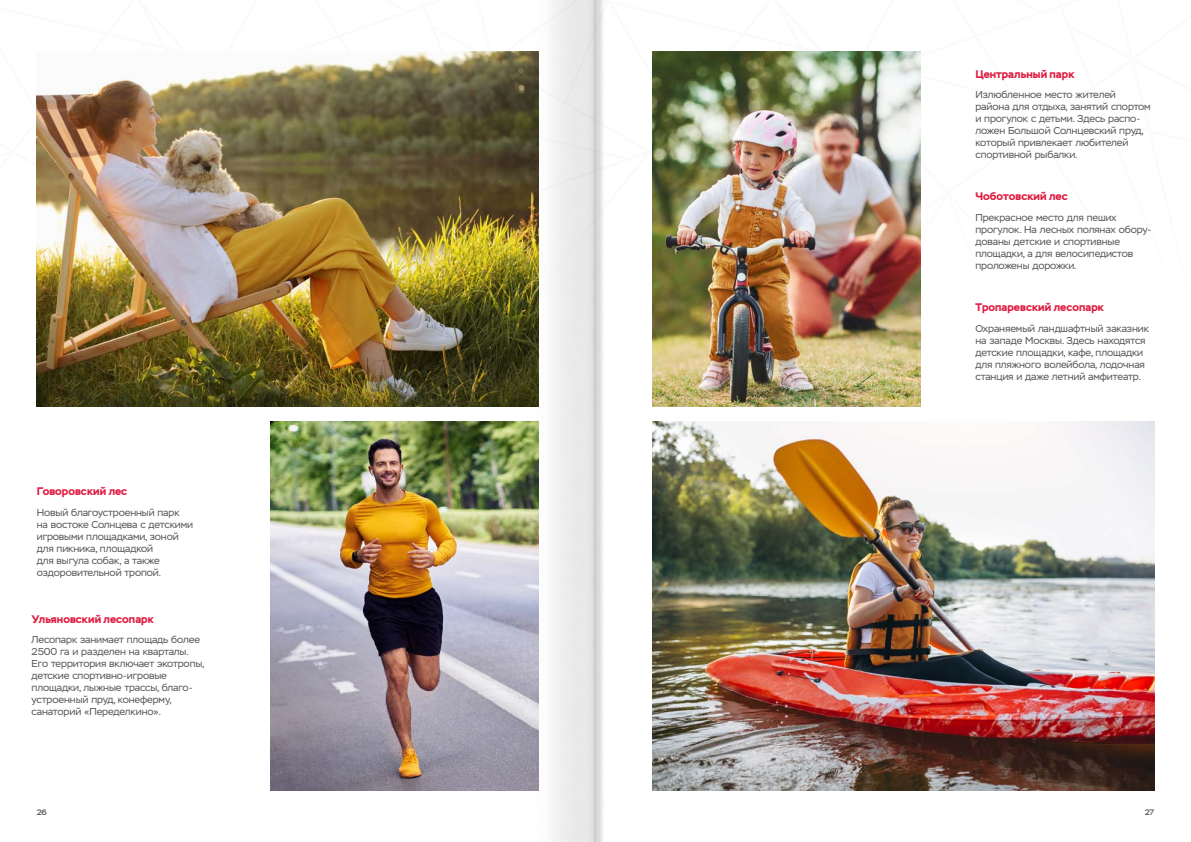
<style>
.page{position:relative;width:1191px;height:842px;background:#fff}
.page>*{position:absolute;margin:0;border:0;box-sizing:border-box;transform-origin:0 0}
.t1{font:700 11px "Stem";letter-spacing:.005em;color:#e01d42}
.txt{font:10px/12px "Stem";letter-spacing:-.01em;color:#57585a}
.t2{font:500 8px "Stem";color:#57585a}
</style>
<div class="page">
<img style="left:271px;top:421px;width:27px;height:370px">
<img style="left:37px;top:60px;width:261px;height:347px">
<img style="left:893px;top:51px;width:27px;height:356px">
<img style="left:893px;top:421px;width:261px;height:370px">
<img style="left:298px;top:0;width:595px;height:842px">
<h3 class="t1" style="left:975px;top:67px;width:101px">Центральный парк</h3>
<p class="txt" style="left:975px;top:89px;width:177px">Излюбленное место жителей района для отдыха, занятий спортом и прогулок с детьми. Здесь распо&shy;ложен Большой Солнцевский пруд, который привлекает любителей спортивной рыбалки.</p>
<h3 class="t1" style="left:975px;top:190px;width:94px">Чоботовский лес</h3>
<p class="txt" style="left:975px;top:212px;width:178px">Прекрасное место для пеших прогулок. На лесных полянах обору&shy;дованы детские и спортивные площадки, а для велосипедистов проложены дорожки.</p>
<h3 class="t1" style="left:37px;top:484px;width:92px">Говоровский лес</h3>
<p class="txt" style="left:37px;top:506px;width:158px">Новый благоустроенный парк на востоке Солнцева с детскими игровыми площадками, зоной для пикника, площадкой<br>для выгула собак, а также оздоровительной тропой.</p>
<h3 class="t1" style="left:32px;top:612px;width:124px">Ульяновский лесопарк</h3>
<p class="txt" style="left:32px;top:634px;width:174px">Лесопарк занимает площадь более<br>2500 га и разделен на кварталы.<br>Его территория включает экотропы, детские спортивно-игровые площадки, лыжные трассы, благо&shy;устроенный пруд, конеферму, санаторий «Переделкино».</p>
<h3 class="t1" style="left:975px;top:300px;width:130px">Тропаревский лесопарк</h3>
<p class="txt" style="left:975px;top:322px;width:175px">Охраняемый ландшафтный заказник на западе Москвы. Здесь находятся детские площадки, кафе, площадки для пляжного волейбола, лодочная станция и даже летний амфитеатр.</p>
<p class="t2" style="left:37px;top:807px;width:12px">26</p>
<p class="t2" style="left:1144px;top:807px;width:11px">27</p>
</div>
